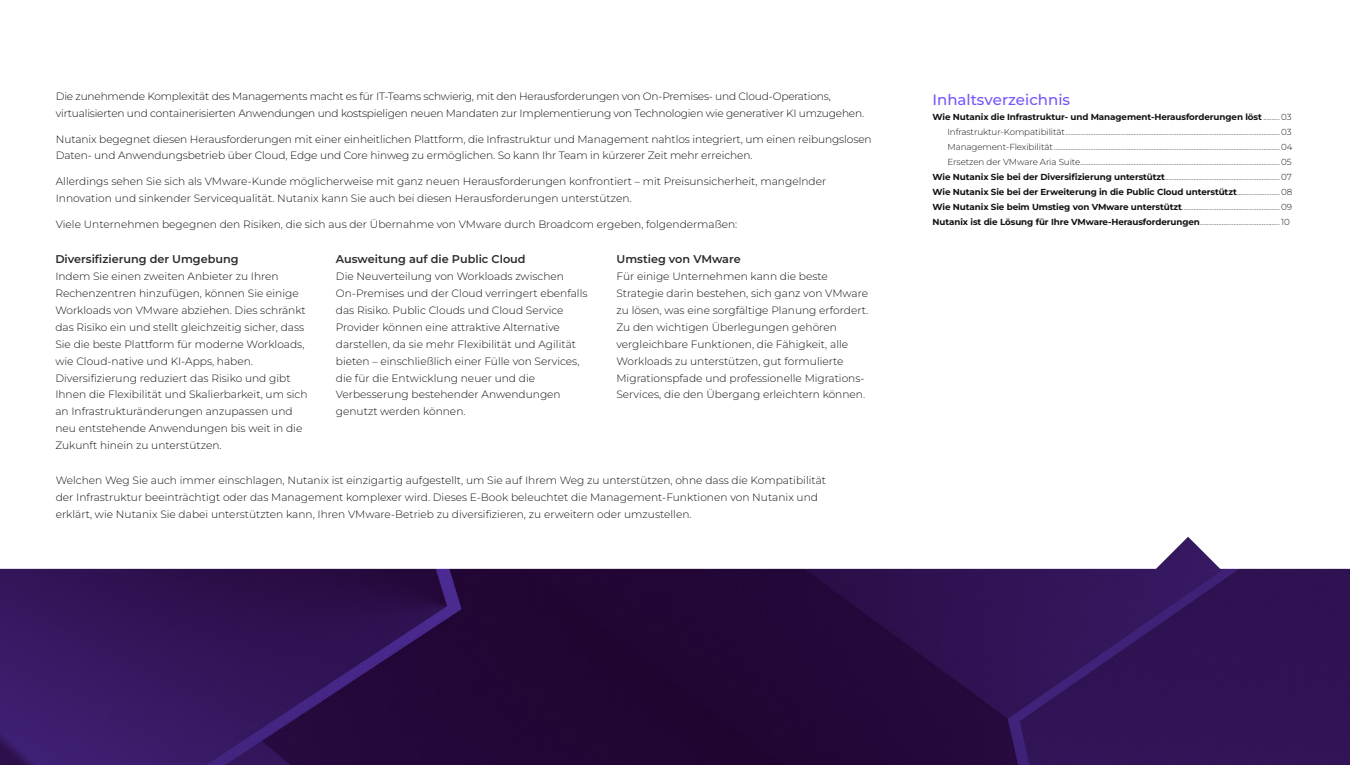
<style>
.page{position:relative;width:1350px;height:765px;background:#fff}
.page>*{position:absolute;margin:0;border:0;box-sizing:border-box;transform-origin:0 0}
.t1{font:500 15px "Montserrat";color:#7855fa}
.t2{font:600 11.25px "Montserrat";color:#2c2c2c}
.t3{font:300 10.62px/16.9px "Montserrat";color:#131313}
.t4{font:300 10.62px/16.9px "Montserrat";letter-spacing:-.02em;color:#131313}
.t5{font:300 8.75px/15px "Montserrat";letter-spacing:-.01em;color:#131313;text-align:right}
.s1{font-weight:700}
</style>
<div class="page">
<img style="left:0;top:537px;width:1350px;height:228px">
<p class="t4" style="left:56px;top:88px;width:810px">Die zunehmende Komplexität des Managements macht es für IT-Teams schwierig, mit den Herausforderungen von On-Premises- und Cloud-Operations, virtualisierten und containerisierten Anwendungen und kostspieligen neuen Mandaten zur Implementierung von Technologien wie generativer KI umzugehen.</p>
<p class="t3" style="left:56px;top:130px;width:817px">Nutanix begegnet diesen Herausforderungen mit einer einheitlichen Plattform, die Infrastruktur und Management nahtlos integriert, um einen reibungslosen<br>Daten- und Anwendungsbetrieb über Cloud, Edge und Core hinweg zu ermöglichen. So kann Ihr Team in kürzerer Zeit mehr erreichen.</p>
<p class="t3" style="left:56px;top:173px;width:772px">Allerdings sehen Sie sich als VMware-Kunde möglicherweise mit ganz neuen Herausforderungen konfrontiert – mit Preisunsicherheit, mangelnder<br>Innovation und sinkender Servicequalität. Nutanix kann Sie auch bei diesen Herausforderungen unterstützen.</p>
<p class="t3" style="left:56px;top:215px;width:683px">Viele Unternehmen begegnen den Risiken, die sich aus der Übernahme von VMware durch Broadcom ergeben, folgendermaßen:</p>
<p class="t2" style="left:55px;top:252px;width:185px">Diversifizierung der Umgebung</p>
<p class="t3" style="left:55px;top:268px;width:254px">Indem Sie einen zweiten Anbieter zu Ihren Rechenzentren hinzufügen, können Sie einige Workloads von VMware abziehen. Dies schränkt das Risiko ein und stellt gleichzeitig sicher, dass Sie die beste Plattform für moderne Workloads, wie Cloud-native und KI-Apps, haben.<br>Diversifizierung reduziert das Risiko und gibt Ihnen die Flexibilität und Skalierbarkeit, um sich an Infrastrukturänderungen anzupassen und neu entstehende Anwendungen bis weit in die Zukunft hinein zu unterstützen.</p>
<p class="t2" style="left:336px;top:252px;width:191px">Ausweitung auf die Public Cloud</p>
<p class="t3" style="left:336px;top:268px;width:253px">Die Neuverteilung von Workloads zwischen On-Premises und der Cloud verringert ebenfalls das Risiko. Public Clouds und Cloud Service Provider können eine attraktive Alternative darstellen, da sie mehr Flexibilität und Agilität bieten – einschließlich einer Fülle von Services, die für die Entwicklung neuer und die Verbesserung bestehender Anwendungen genutzt werden können.</p>
<p class="t2" style="left:617px;top:252px;width:126px">Umstieg von VMware</p>
<p class="t3" style="left:617px;top:268px;width:253px">Für einige Unternehmen kann die beste Strategie darin bestehen, sich ganz von VMware zu lösen, was eine sorgfältige Planung erfordert.<br>Zu den wichtigen Überlegungen gehören vergleichbare Funktionen, die Fähigkeit, alle Workloads zu unterstützen, gut formulierte Migrationspfade und professionelle Migrations-Services, die den Übergang erleichtern können.</p>
<p class="t3" style="left:56px;top:472px;width:772px">Welchen Weg Sie auch immer einschlagen, Nutanix ist einzigartig aufgestellt, um Sie auf Ihrem Weg zu unterstützen, ohne dass die Kompatibilität der Infrastruktur beeinträchtigt oder das Management komplexer wird. Dieses E-Book beleuchtet die Management-Funktionen von Nutanix und erklärt, wie Nutanix Sie dabei unterstützten kann, Ihren VMware-Betrieb zu diversifizieren, zu erweitern oder umzustellen.</p>
<h1 class="t1" style="left:932px;top:89px;width:139px">Inhaltsverzeichnis</h1>
<p class="t5" style="left:932px;top:109px;width:362px"><span class="s1">Wie Nutanix die Infrastruktur- und Management-Herausforderungen löst</span> ..........03<br>Infrastruktur-Kompatibilität.................................................................................................................................03<br>Management-Flexibilität........................................................................................................................................04<br>Ersetzen der VMware Aria Suite........................................................................................................................05<br><span class="s1">Wie Nutanix Sie bei der Diversifizierung unterstützt</span>.....................................................................07<br><span class="s1">Wie Nutanix Sie bei der Erweiterung in die Public Cloud unterstützt</span>..........................08<br><span class="s1">Wie Nutanix Sie beim Umstieg von VMware unterstützt</span>...........................................................09<br><span class="s1">Nutanix ist die Lösung für Ihre VMware-Herausforderungen</span>................................................10</p>
</div>
